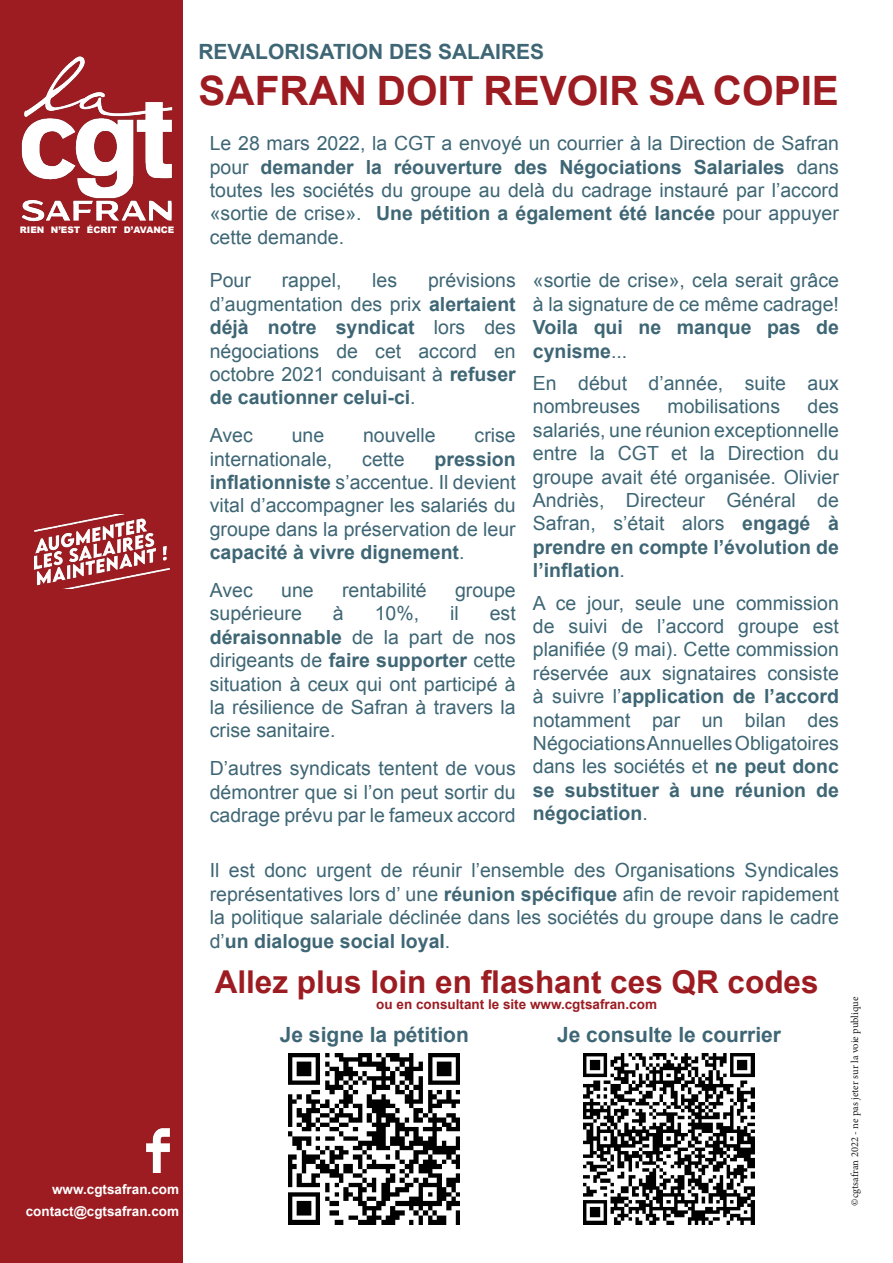
<style>
.page{position:relative;width:893px;height:1263px;background:#fff}
.page>*{position:absolute;margin:0;border:0;box-sizing:border-box;transform-origin:0 0}
.t1{font:700 40.5px "Arial";color:#9c1c22}
.t2{font:700 31.5px "Arial";color:#9c1c22}
.t3{font:700 21px "Arial";color:#3e6675}
.t4{font:19.5px/23.4px "Arial";color:#3e6675;text-align:justify}
.t5{font:700 19.5px/23.4px "Arial";color:#3e6675}
.t6{font:700 13.5px "Arial";color:#fff}
.t7{font:700 13.5px "Arial";color:#9c1c22}
.t8{font:10.5px "Minion Pro";color:#231f20}
.t9{font:900 9px "Arial";color:#fff}
.s1{font-weight:700}
.s2{font-weight:400}
</style>
<div class="page">
<div style="left:0;top:0;width:183px;height:1263px;background:#9c1c22"></div>
<img style="left:146px;top:1128px;width:24px;height:45px">
<img style="left:21px;top:56px;width:152px;height:166px">
<img style="left:289px;top:1053px;width:171px;height:172px">
<img style="left:583px;top:1053px;width:172px;height:172px">
<img style="left:33px;top:514px;width:137px;height:74px">
<p class="t9" style="left:20px;top:223px;width:156px">RIEN N’EST ÉCRIT D’AVANCE</p>
<p class="t6" style="left:52px;top:1181px;width:129px">www.cgtsafran.com</p>
<p class="t6" style="left:26px;top:1202px;width:155px">contact@cgtsafran.com</p>
<p class="t3" style="left:198px;top:37px;width:347px">REVALORISATION DES SALAIRES</p>
<h1 class="t1" style="left:198px;top:64px;width:642px">SAFRAN DOIT REVOIR SA COPIE</h1>
<p class="t4" style="left:210px;top:132px;width:631px">Le 28 mars 2022, la CGT a envoyé un courrier à la Direction de Safran pour <span class="s1">demander la réouverture des Négociations Salariales</span> dans toutes les sociétés du groupe au delà du cadrage instauré par l’accord «sortie de crise». <span class="s1">Une pétition a également été lancée</span> pour appuyer cette demande.</p>
<p class="t4" style="left:210px;top:269px;width:43px">Pour</p>
<p class="t4" style="left:282px;top:269px;width:61px">rappel,</p>
<p class="t4" style="left:372px;top:269px;width:26px">les</p>
<p class="t4" style="left:210px;top:269px;width:308px;text-indent:218px">prévisions d’augmentation des prix <span class="s1">alertaient déjà notre syndicat</span> lors des négociations de cet accord en octobre 2021 conduisant à <span class="s1">refuser de cautionner celui-ci</span>.</p>
<p class="t4" style="left:210px;top:424px;width:44px">Avec</p>
<p class="t4" style="left:292px;top:424px;width:34px">une</p>
<p class="t4" style="left:363px;top:424px;width:74px">nouvelle</p>
<p class="t4" style="left:475px;top:424px;width:43px">crise</p>
<p class="t4" style="left:210px;top:447px;width:124px">internationale,</p>
<p class="t4" style="left:362px;top:447px;width:44px">cette</p>
<p class="t4" style="left:533px;top:269px;width:308px">«sortie de crise», cela serait grâce à la signature de ce même cadrage!</p>
<p class="t5" style="left:533px;top:316px;width:307px">Voila qui ne manque pas de cynisme<span class="s2">...</span></p>
<p class="t4" style="left:533px;top:372px;width:308px">En début d’année, suite aux nombreuses</p>
<p class="t4" style="left:533px;top:395px;width:307px;text-indent:275px">des salariés, une réunion exceptionnelle entre la CGT et la Direction du groupe avait été organisée. Olivier Andriès, Directeur Général de Safran, s’était alors <span class="s1">engagé à prendre en compte l’évolution de l’inflation</span>.</p>
<p class="t4" style="left:533px;top:591px;width:308px">A ce jour, seule une commission de suivi de l’accord groupe est planifiée (9 mai). Cette commission réservée aux signataires consiste à suivre l’<span class="s1">application de l’accord </span>notamment par un bilan des Négociations Annuelles Obligatoires dans les sociétés et <span class="s1">ne peut donc se substituer à une réunion de négociation</span>.</p>
<p class="t4" style="left:210px;top:859px;width:631px">Il est donc urgent de réunir l’ensemble des Organisations Syndicales représentatives lors d’ une <span class="s1">réunion spécifique</span> afin de revoir rapidement la politique salariale déclinée dans les sociétés du groupe dans le cadre d’<span class="s1">un dialogue social loyal</span>.</p>
<p class="t4" style="left:667px;top:395px;width:114px">mobilisations</p>
<p class="t4" style="left:210px;top:447px;width:308px;text-indent:225px"><span class="s1">pression inflationniste</span> s’accentue. Il devient vital d’accompagner les salariés du groupe dans la préservation de leur <span class="s1">capacité à vivre dignement</span>.</p>
<p class="t4" style="left:210px;top:579px;width:44px">Avec</p>
<p class="t4" style="left:281px;top:579px;width:34px">une</p>
<p class="t4" style="left:342px;top:579px;width:86px">rentabilité</p>
<p class="t4" style="left:455px;top:579px;width:62px">groupe</p>
<p class="t4" style="left:210px;top:602px;width:94px">supérieure</p>
<p class="t4" style="left:333px;top:602px;width:12px">à</p>
<p class="t4" style="left:375px;top:602px;width:46px">10%,</p>
<p class="t4" style="left:450px;top:602px;width:10px">il</p>
<p class="t4" style="left:210px;top:602px;width:308px;text-indent:280px">est <span class="s1">déraisonnable</span> de la part de nos dirigeants de <span class="s1">faire supporter</span> cette situation à ceux qui ont participé à la résilience de Safran à travers la crise sanitaire.</p>
<p class="t4" style="left:210px;top:757px;width:308px">D’autres syndicats tentent de vous démontrer que si l’on peut sortir du cadrage prévu par le fameux accord</p>
<h2 class="t2" style="left:215px;top:961px;width:605px">Allez plus loin en flashant ces QR codes</h2>
<p class="t7" style="left:376px;top:995px;width:282px">ou en consultant le site www.cgtsafran.com</p>
<p class="t3" style="left:280px;top:1021px;width:191px">Je signe la pétition</p>
<p class="t3" style="left:557px;top:1021px;width:226px">Je consulte le courrier</p>
<p class="t8" style="left:848px;top:1205px;width:210px;rotate:-90deg">©cgtsafran 2022 - ne pas jeter sur la voie publique</p>
</div>
